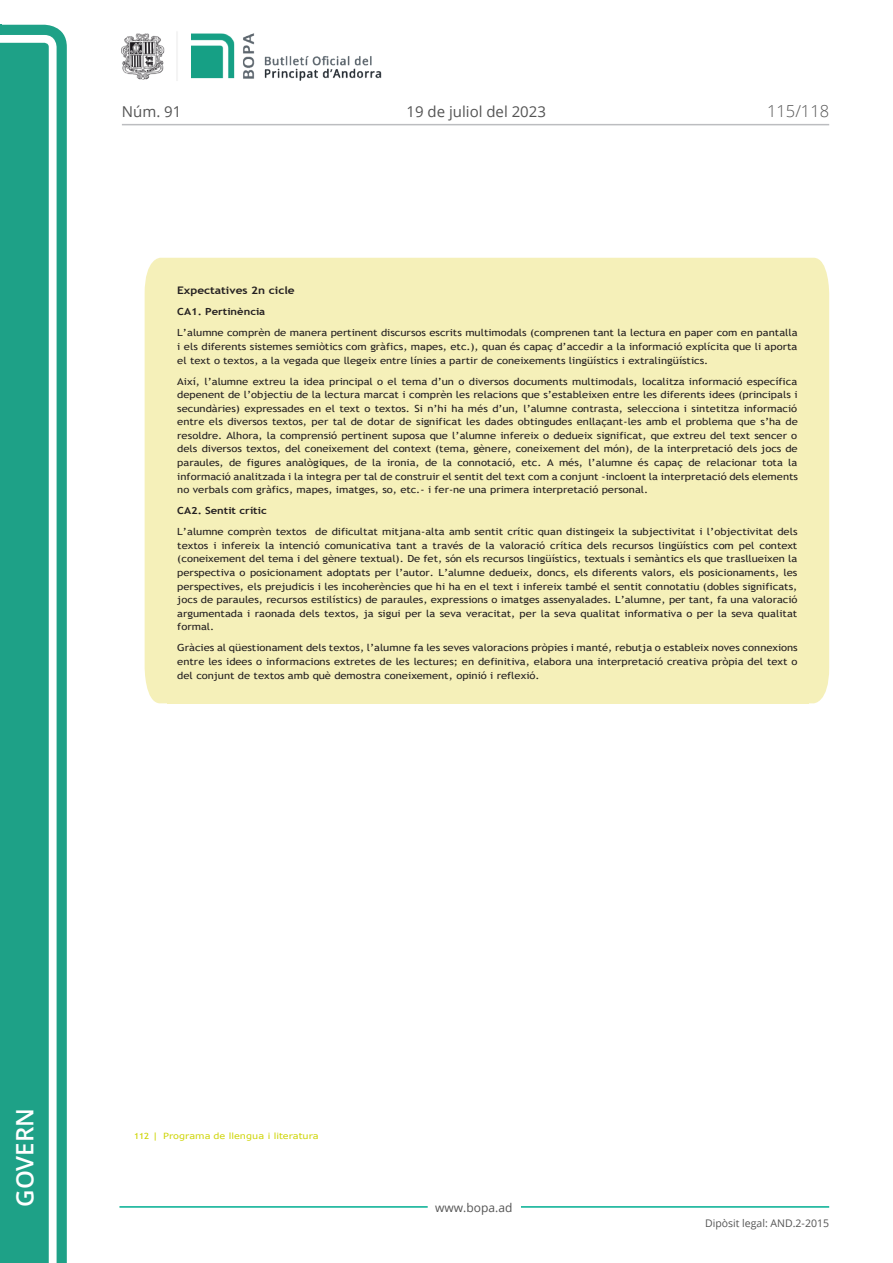
<style>
.page{position:relative;width:893px;height:1263px;background:#fff}
.page>*{position:absolute;margin:0;border:0;box-sizing:border-box;transform-origin:0 0}
.t1{font:600 24px "Open Sans";color:#fff}
.t2{font:300 16.5px "Open Sans";color:#545454}
.t3{font:15px "Open Sans";color:#545454}
.t4{font:12px "Open Sans";color:#545454}
.t5{font:10.5px "Open Sans";color:#545454}
.t6{font:700 10.35px "Trebuchet MS";color:#231f20;scale:1.14 1}
.t7{font:9.9px "Trebuchet MS";color:#231f20;scale:1.14 1}
.t8{font:9.75px/13.6px "Trebuchet MS";color:#231f20;scale:1.14 1}
.t9{font:8.55px "Verdana";color:#cdd400;scale:1.14 1}
.s1{font-weight:700}
.s2{font-family:"Trebuchet MS"}
</style>
<div class="page">
<svg style="left:0;top:25px;width:67px;height:1238px;fill:#1ea187"></svg>
<div style="left:0;top:43px;width:49px;height:1220px;background:#1ea187"></div>
<img style="left:122px;top:32px;width:260px;height:49px">
<hr style="left:119px;top:1206px;width:309px;height:2px;background:#00ae91">
<hr style="left:521px;top:1206px;width:308px;height:2px;background:#00ae91">
<hr style="left:122px;top:124px;width:707px;height:1px;background:#bcbdc0">
<div style="left:145px;top:258px;width:684px;height:445px;background:#f5f0b9"></div>
<svg style="left:145px;top:262px;width:20px;height:1px"></svg>
<div style="left:167px;top:273px;width:641px;height:430px;background:#f5f0b9"></div>
<h3 class="t3" style="left:122px;top:102px;width:61px">Núm. 91</h3>
<h3 class="t3" style="left:406px;top:102px;width:141px">19 de juliol del 2023</h3>
<h2 class="t2" style="left:767px;top:100px;width:64px">115/118</h2>
<p class="t6" style="left:177px;top:284px;width:104px">Expectatives 2n cicle</p>
<p class="t8" style="left:177px;top:301px;width:546px;line-height:21px"><span class="s1">CA1. Pertinència<br></span>L’alumne comprèn de manera pertinent discursos escrits multimodals (comprenen tant la lectura en paper com en pantalla</p>
<p class="t8" style="left:177px;top:340px;width:545px">i els diferents sistemes semiòtics com gràfics, mapes, etc.), quan és capaç d’accedir a la informació explícita que li aporta el text o textos, a la vegada que llegeix entre línies a partir de coneixements lingüístics i extralingüístics.</p>
<p class="t8" style="left:177px;top:374px;width:546px;text-align:justify">Així, l’alumne extreu la idea principal o el tema d’un o diversos documents multimodals, localitza informació específica depenent de l’objectiu de la lectura marcat i comprèn les relacions que s’estableixen entre les diferents idees (principals i secundàries) expressades en el text o textos. Si n’hi ha més d’un, l’alumne contrasta, selecciona i sintetitza informació entre els diversos textos, per tal de dotar de significat les dades obtingudes enllaçant-les amb el problema que s’ha de resoldre. Alhora, la comprensió pertinent suposa que l’alumne infereix o dedueix significat, que extreu del text sencer o</p>
<p class="t7" style="left:177px;top:443px;width:546px">dels diversos textos, del coneixement del context (tema, gènere, coneixement del món), de la interpretació dels jocs de</p>
<p class="t8" style="left:177px;top:456px;width:546px;text-align:justify">paraules, de figures analògiques, de la ironia, de la connotació, etc. A més, l’alumne és capaç de relacionar tota la informació analitzada i la integra per tal de construir el sentit del text com a conjunt -incloent la interpretació dels elements no verbals com gràfics, mapes, imatges, so, etc.- i fer-ne una primera interpretació personal.</p>
<p class="t8" style="left:177px;top:500px;width:546px;line-height:21px"><span class="s1">CA2. Sentit crític<br></span>L’alumne comprèn textos de dificultat mitjana-alta amb sentit crític quan distingeix la subjectivitat i l’objectivitat dels</p>
<p class="t8" style="left:177px;top:538px;width:546px;text-align:justify">textos i infereix la intenció comunicativa tant a través de la valoració crítica dels recursos lingüístics com pel context (coneixement del tema i del gènere textual). De fet, són els recursos lingüístics, textuals i semàntics els que trasllueixen la perspectiva o posicionament adoptats per l’autor. L’alumne dedueix, doncs, els diferents valors, els posicionaments, les perspectives, els prejudicis i les incoherències que hi ha en el text i infereix també el sentit connotatiu (dobles significats, jocs de paraules, recursos estilístics) de paraules, expressions o imatges assenyalades. L’alumne, per tant, fa una valoració argumentada i raonada dels textos, ja sigui per la seva veracitat, per la seva qualitat informativa o per la seva qualitat formal.</p>
<p class="t7" style="left:177px;top:642px;width:546px">Gràcies al qüestionament dels textos, l’alumne fa les seves valoracions pròpies i manté, rebutja o estableix noves connexions</p>
<p class="t8" style="left:177px;top:655px;width:545px">entre les idees o informacions extretes de les lectures; en definitiva, elabora una interpretació creativa pròpia del text o del conjunt de textos amb què demostra coneixement, opinió i reflexió.</p>
<h1 class="t1" style="left:8px;top:1207px;width:100px;rotate:-90deg">Govern</h1>
<p class="t9" style="left:134px;top:1130px;width:164px"><span class="s2">112</span> | Programa de llengua i literatura</p>
<p class="t4" style="left:435px;top:1199px;width:79px">www.bopa.ad</p>
<p class="t5" style="left:705px;top:1216px;width:125px">Dipòsit legal: AND.2-2015</p>
</div>
